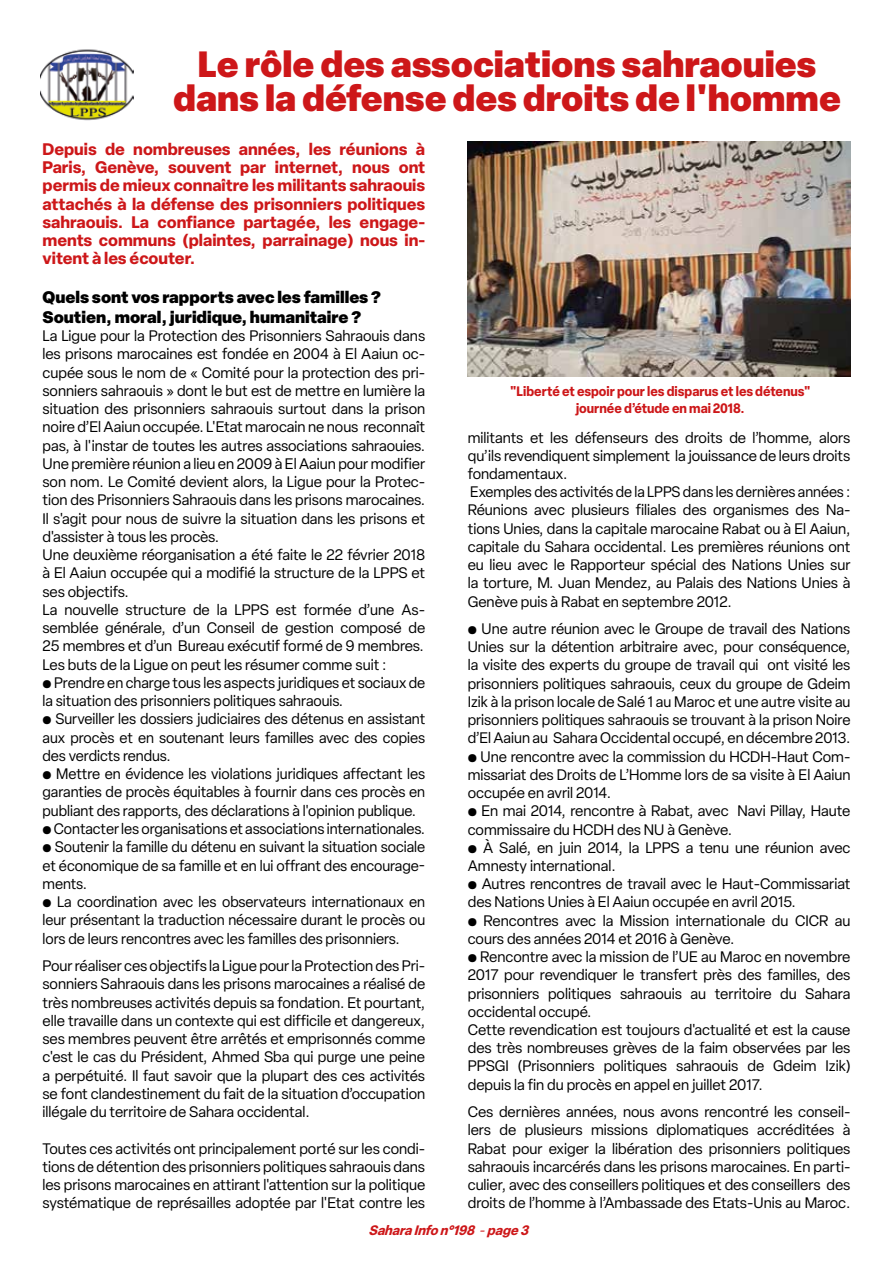
<style>
.page{position:relative;width:893px;height:1263px;background:#fff}
.page>*{position:absolute;margin:0;border:0;box-sizing:border-box;transform-origin:0 0}
.t1{font:900 36px/34.5px "Elza";color:#cd1719;text-align:center}
.t2{font:700 16.5px/18.3px "Elza";color:#cd1719;text-align:justify}
.t3{font:900 16.5px/20.1px "Elza";color:#000}
.t4{font:15px/18.3px "Elza";color:#000}
.t5{font:700 13.5px/16.2px "Elza";color:#cd1719;text-align:center;scale:.94 1}
.t6{font:italic 700 13.5px "Elza";color:#cd1719;scale:.96 1}
.s1{font-weight:400}
</style>
<div class="page">
<img style="left:468px;top:141px;width:382px;height:235px">
<img style="left:41px;top:49px;width:92px;height:72px">
<h1 class="t1" style="left:173px;top:45px;width:669px">Le rôle des associations sahraouies dans la défense des droits de l'homme</h1>
<p class="t2" style="left:43px;top:139px;width:384px">Depuis de nombreuses années, les réunions à Paris, Genève, souvent par internet, nous ont permis de mieux connaître les militants sahraouis attachés à la défense des prisonniers politiques sahraouis. La confiance partagée, les engage&shy;ments communs (plaintes, parrainage) nous in&shy;vitent à les écouter.</p>
<p class="t3" style="left:43px;top:286px;width:340px">Quels sont vos rapports avec les familles ?<br>Soutien, moral, juridique, humanitaire ?</p>
<p class="t4" style="left:43px;top:327px;width:384px">La Ligue pour la Protection des Prisonniers Sahraouis dans les prisons marocaines est fondée en 2004 à El Aaiun oc&shy;cupée sous le nom de « Comité pour la protection des pri&shy;sonniers sahraouis » dont le but est de mettre en lumière la situation des prisonniers sahraouis surtout dans la prison noire d’El Aaiun occupée. L'Etat marocain ne nous reconnaît pas, à l'instar de toutes les autres associations sahraouies.<br>Une première réunion a lieu en 2009 à El Aaiun pour modifier son nom. Le Comité devient alors, la Ligue pour la Protec&shy;tion des Prisonniers Sahraouis dans les prisons marocaines.<br>Il s'agit pour nous de suivre la situation dans les prisons et d'assister à tous les procès.<br>Une deuxième réorganisation a été faite le 22 février 2018 à El Aaiun occupée qui a modifié la structure de la LPPS et ses objectifs.<br>La nouvelle structure de la LPPS est formée d’une As&shy;semblée générale, d’un Conseil de gestion composé de 25 membres et d’un Bureau exécutif formé de 9 membres.<br>Les buts de la Ligue on peut les résumer comme suit :<br>⚫ Prendre en charge tous les aspects juridiques et sociaux de la situation des prisonniers politiques sahraouis.<br>⚫ Surveiller les dossiers judiciaires des détenus en assistant aux procès et en soutenant leurs familles avec des copies des verdicts rendus.<br>⚫ Mettre en évidence les violations juridiques affectant les garanties de procès équitables à fournir dans ces procès en publiant des rapports, des déclarations à l'opinion publique. ⚫ Contacter les organisations et associations internationales. ⚫ Soutenir la famille du détenu en suivant la situation sociale et économique de sa famille et en lui offrant des encourage&shy;ments.<br>⚫ La coordination avec les observateurs internationaux en leur présentant la traduction nécessaire durant le procès ou lors de leurs rencontres avec les familles des prisonniers.</p>
<p class="t4" style="left:43px;top:956px;width:384px;text-align:justify">Pour réaliser ces objectifs la Ligue pour la Protection des Pri&shy;sonniers Sahraouis dans les prisons marocaines a réalisé de très nombreuses activités depuis sa fondation. Et pourtant, elle travaille dans un contexte qui est difficile et dangereux, ses membres peuvent être arrêtés et emprisonnés comme c'est le cas du Président, Ahmed Sba qui purge une peine a perpétuité. Il faut savoir que la plupart des ces activités se font clandestinement du fait de la situation d’occupation illégale du territoire de Sahara occidental.</p>
<p class="t4" style="left:43px;top:1139px;width:384px;text-align:justify">Toutes ces activités ont principalement porté sur les condi&shy;tions de détention des prisonniers politiques sahraouis dans les prisons marocaines en attirant l'attention sur la politique systématique de représailles adoptée par l'Etat contre les</p>
<p class="t5" style="left:510px;top:383px;width:322px">"Liberté et espoir pour les disparus et les détenus" journée d’étude en mai 2018.</p>
<p class="t4" style="left:468px;top:428px;width:384px">militants et les défenseurs des droits de l’homme, alors qu’ils revendiquent simplement la jouissance de leurs droits fondamentaux.<br>Exemples des activités de la LPPS dans les dernières années :<br>Réunions avec plusieurs filiales des organismes des Na&shy;tions Unies, dans la capitale marocaine Rabat ou à El Aaiun, capitale du Sahara occidental. Les premières réunions ont eu lieu avec le Rapporteur spécial des Nations Unies sur la torture, M. Juan Mendez, au Palais des Nations Unies à Genève puis à Rabat en septembre 2012.</p>
<p class="t4" style="left:468px;top:620px;width:384px">⚫ Une autre réunion avec le Groupe de travail des Nations Unies sur la détention arbitraire avec, pour conséquence, la visite des experts du groupe de travail qui ont visité les prisonniers politiques sahraouis, ceux du groupe de Gdeim Izik à la prison locale de Salé 1 au Maroc et une autre visite au prisonniers politiques sahraouis se trouvant à la prison Noire d’El Aaiun au Sahara Occidental occupé, en décembre 2013. ⚫ Une rencontre avec la commission du HCDH-Haut Com&shy;missariat des Droits de L’Homme lors de sa visite à El Aaiun occupée en avril 2014.<br>⚫ En mai 2014, rencontre à Rabat, avec Navi Pillay, Haute commissaire du HCDH des NU à Genève.<br>⚫ À Salé, en juin 2014, la LPPS a tenu une réunion avec Amnesty international.<br>⚫ Autres rencontres de travail avec le Haut-Commissariat des Nations Unies à El Aaiun occupée en avril 2015.<br>⚫ Rencontres avec la Mission internationale du CICR au cours des années 2014 et 2016 à Genève.<br>⚫ Rencontre avec la mission de l’UE au Maroc en novembre 2017 pour revendiquer le transfert près des familles, des prisonniers politiques sahraouis au territoire du Sahara occidental occupé.<br>Cette revendication est toujours d'actualité et est la cause des très nombreuses grèves de la faim observées par les PPSGI (Prisonniers politiques sahraouis de Gdeim Izik) depuis la fin du procès en appel en juillet 2017.</p>
<p class="t4" style="left:468px;top:1103px;width:384px;text-align:justify">Ces dernières années, nous avons rencontré les conseil&shy;lers de plusieurs missions diplomatiques accréditées à Rabat pour exiger la libération des prisonniers politiques sahraouis incarcérés dans les prisons marocaines. En parti&shy;culier, avec des conseillers politiques et des conseillers des droits de l’homme à l’Ambassade des Etats-Unis au Maroc.</p>
<p class="t6" style="left:369px;top:1221px;width:173px">SaharaInfon°198<span class="s1">-</span>page3</p>
</div>
